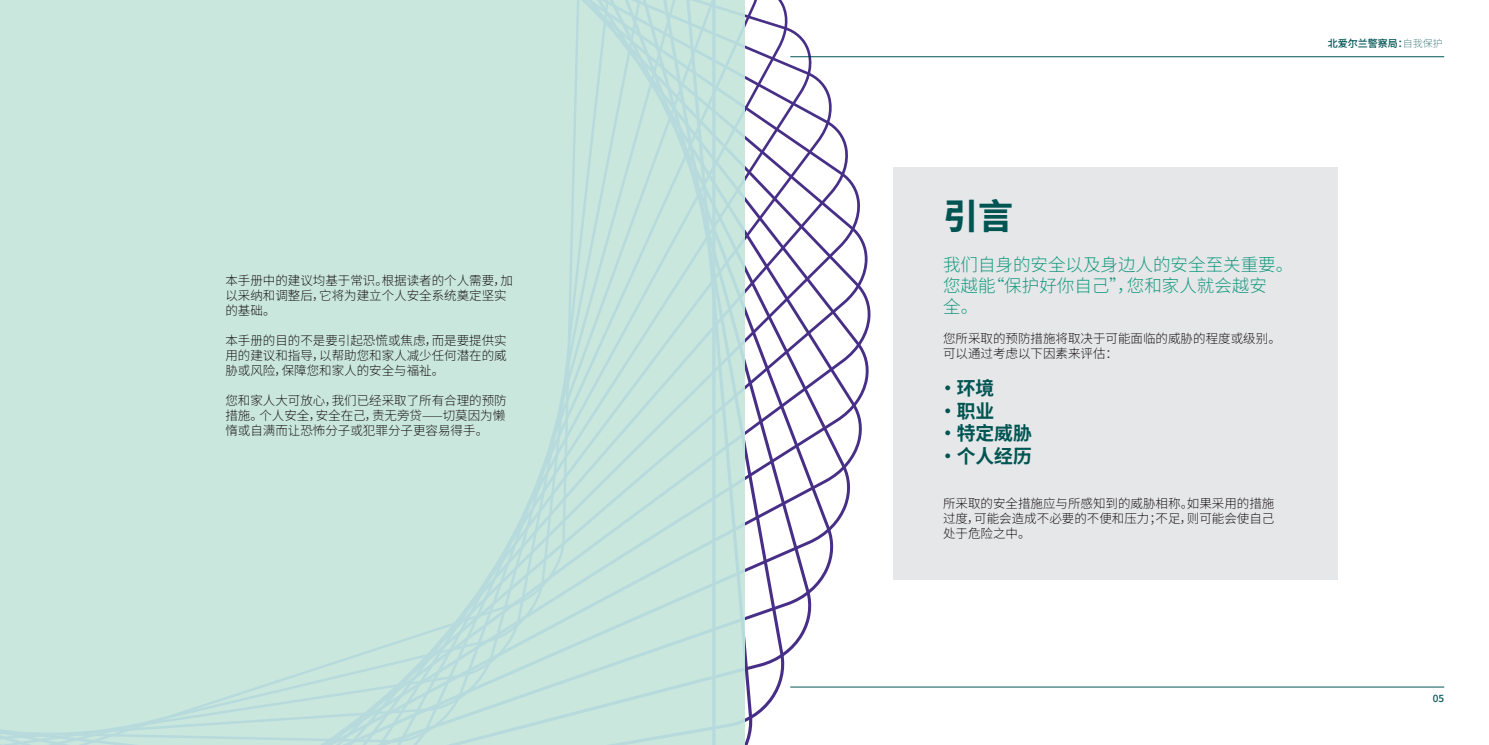
<style>
.page{position:relative;width:1489px;height:745px;background:#fff}
.page>*{position:absolute;margin:0;border:0;box-sizing:border-box;transform-origin:0 0}
.BODY{font:800 35px "Noto Sans SC";color:#005553}
.BODY_BULLETS{font:700 18.75px "Noto Sans SC";color:#005553}
.BODY-2{font:300 17.5px/21px "Noto Sans SC";color:#1d9c83}
.BODY-3{font:300 12.5px/15px "Noto Sans SC";color:#231f20;text-align:justify}
.t1{font:500 10px "Noto Sans SC";color:#005553}
.s1{font-weight:100}
</style>
<div class="page">
<hr style="left:790px;top:56px;width:653px;height:1px;background:#005553">
<hr style="left:790px;top:686px;width:653px;height:1px;background:#005553">
<svg style="left:786px;top:10px;width:27px;height:678px"></svg>
<svg style="left:755px;top:0;width:31px;height:717px"></svg>
<svg style="left:715px;top:0;width:40px;height:744px;fill:#c9e7dd"></svg>
<div style="left:0;top:0;width:715px;height:744px;background:#c9e7dd"></div>
<div style="left:893px;top:167px;width:444px;height:412px;background:#e6e7e9"></div>
<p class="BODY-3" style="left:225px;top:273px;width:289px;text-align:left">本手册中的建议均基于常识。根据读者的个人需要，加以采纳和调整后，它将为建立个人安全系统奠定坚实的基础。</p>
<p class="BODY-3" style="left:225px;top:333px;width:283px">本手册的目的不是要引起恐慌或焦虑，而是要提供实用的建议和指导，以帮助您和家人减少任何潜在的威胁或风险，保障您和家人的安全与福祉。</p>
<p class="BODY-3" style="left:225px;top:393px;width:283px">您和家人大可放心，我们已经采取了所有合理的预防措施。个人安全，安全在己，责无旁贷——切莫因为懒惰或自满而让恐怖分子或犯罪分子更容易得手。</p>
<p class="t1" style="left:1327px;top:37px;width:116px">北爱尔兰警察局：<span class="s1">自我保护</span></p>
<p class="BODY" style="left:943px;top:196px;width:71px">引言</p>
<p class="BODY-2" style="left:943px;top:254px;width:352px">我们自身的安全以及身边人的安全至关重要。您越能“保护好你自己”，您和家人就会越安<br>全。</p>
<p class="BODY-3" style="left:943px;top:331px;width:339px">您所采取的预防措施将取决于可能面临的威胁的程度或级别。可以通过考虑以下因素来评估：</p>
<p class="BODY_BULLETS" style="left:938px;top:377px;width:57px">• 环境</p>
<p class="BODY_BULLETS" style="left:938px;top:400px;width:57px">• 职业</p>
<p class="BODY_BULLETS" style="left:938px;top:422px;width:95px">• 特定威胁</p>
<p class="BODY_BULLETS" style="left:938px;top:445px;width:95px">• 个人经历</p>
<p class="BODY-3" style="left:943px;top:496px;width:333px">所采取的安全措施应与所感知到的威胁相称。如果采用的措施过度，可能会造成不必要的不便和压力；不足，则可能会使自己处于危险之中。</p>
<p class="t1" style="left:1432px;top:692px;width:13px">05</p>
</div>
